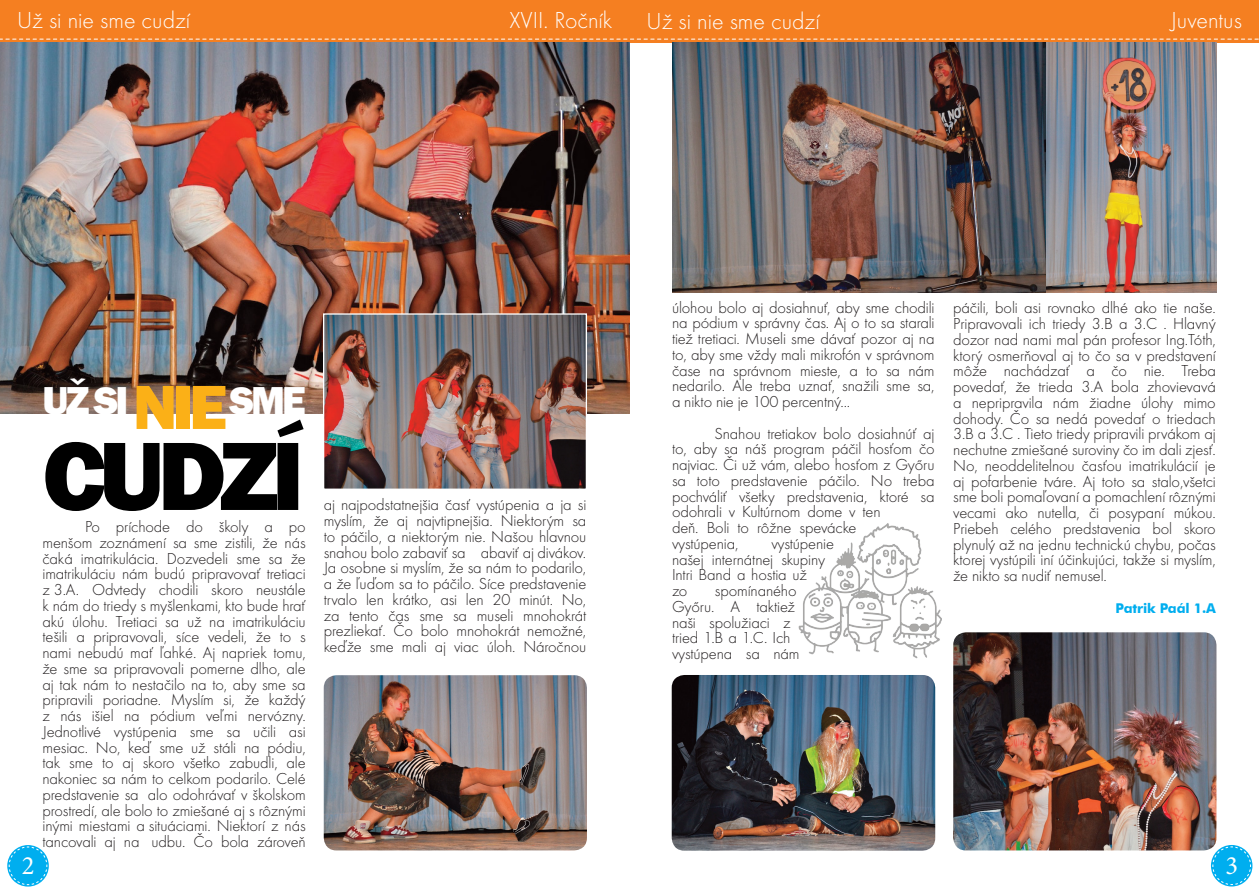
<style>
.page{position:relative;width:1259px;height:893px;background:#fff}
.page>*{position:absolute;margin:0;border:0;box-sizing:border-box;transform-origin:0 0}
.t1{font:800 100.5px "Franklin Gothic";letter-spacing:-.07em;color:#000}
.t2{font:800 40.05px "Franklin Gothic";letter-spacing:-.07em;color:#fff}
.t3{font:26.4px "Minion Pro";color:#fff}
.Paragraph_Style_1{font:24px "Futura TOT Ligh";color:#fff}
.Text_Style{font:16.5px/15.8px "Futura TOT Ligh";letter-spacing:-.01em;color:#231f20;text-align:justify}
.Text_Style-2{font:700 13.5px "Futura BT";letter-spacing:-.01em;color:#00aeef}
.s1{font-size:64.5px;color:#fbb017}
</style>
<div class="page">
<div style="left:0;top:0;width:1259px;height:43px;background:#f57f21"></div>
<svg style="left:7px;top:845px;width:42px;height:42px"></svg>
<svg style="left:9px;top:846px;width:38px;height:39px"></svg>
<svg style="left:1211px;top:845px;width:41px;height:41px"></svg>
<svg style="left:1212px;top:846px;width:39px;height:39px;background:#2bbbf1"></svg>
<svg style="left:0;top:39px;width:1259px;height:1px"></svg>
<img style="left:0;top:43px;width:629px;height:370px">
<img style="left:324px;top:675px;width:263px;height:175px">
<img style="left:672px;top:43px;width:544px;height:249px">
<img style="left:672px;top:675px;width:263px;height:176px">
<img style="left:325px;top:315px;width:260px;height:173px">
<div style="left:323px;top:313px;width:264px;height:177px;border:1px solid #fff"></div>
<img style="left:798px;top:523px;width:143px;height:136px">
<img style="left:953px;top:632px;width:263px;height:218px">
<p class="Paragraph_Style_1" style="left:17px;top:7px;width:175px">Už si nie sme cudzí</p>
<p class="Paragraph_Style_1" style="left:646px;top:8px;width:175px">Už si nie sme cudzí</p>
<h3 class="Paragraph_Style_1" style="left:509px;top:7px;width:104px">XVII. Ročník</h3>
<h3 class="Paragraph_Style_1" style="left:1170px;top:7px;width:73px">Juventus</h3>
<p class="t2" style="left:43px;top:375px;width:265px">UŽ SI <span class="s1">NIE</span>SME</p>
<p class="t1" style="left:43px;top:411px;width:263px">CUDZÍ</p>
<p class="Text_Style" style="left:43px;top:519px;width:265px;text-indent:43px">Po príchode do školy a po menšom zoznámení sa sme zistili, že nás čaká imatrikulácia. Dozvedeli sme sa že imatrikuláciu nám budú pripravovať tretiaci z 3.A. Odvtedy chodili skoro neustále k nám do triedy s myšlenkami, kto bude hrať akú úlohu. Tretiaci sa už na imatrikuláciu tešili a pripravovali, síce vedeli, že to s nami nebudú mať ľahké. Aj napriek tomu, že sme sa pripravovali pomerne dlho, ale aj tak nám to nestačilo na to, aby sme sa pripravili poriadne. Myslím si, že každý z nás išiel na pódium veľmi nervózny.<br>Jednotlivé vystúpenia sme sa učili asi mesiac. No, keď sme už stáli na pódiu, tak sme to aj skoro všetko zabudli, ale nakoniec sa nám to celkom podarilo. Celé predstavenie sa alo odohrávať v školskom prostredí, ale bolo to zmiešané aj s rôznými inými miestami a situáciami. Niektorí z nás tancovali aj na udbu. Čo bola zároveň</p>
<p class="Text_Style" style="left:324px;top:497px;width:264px">aj najpodstatnejšia časť vystúpenia a ja si myslím, že aj najvtipnejšia. Niektorým sa to páčilo, a niektorým nie. Našou hlavnou snahou bolo zabaviť sa abaviť aj divákov.<br>Ja osobne si myslím, že sa nám to podarilo, a že ľuďom sa to páčilo. Síce predstavenie trvalo len krátko, asi len 20 minút. No, za tento čas sme sa museli mnohokrát prezliekať. Čo bolo mnohokrát nemožné, keďže sme mali aj viac úloh. Náročnou</p>
<p class="Text_Style" style="left:672px;top:299px;width:264px">úlohou bolo aj dosiahnuť, aby sme chodili na pódium v správny čas. Aj o to sa starali tiež tretiaci. Museli sme dávať pozor aj na to, aby sme vždy mali mikrofón v správnom čase na správnom mieste, a to sa nám nedarilo. Ale treba uznať, snažili sme sa, a nikto nie je 100 percentný...</p>
<p class="Text_Style" style="left:672px;top:425px;width:264px;text-align:left;text-indent:43px">Snahou tretiakov bolo dosiahnúť aj to, aby sa náš program páčil hosťom čo najviac. Či už vám, alebo hosťom z Győru sa toto predstavenie páčilo. No treba pochváliť všetky predstavenia, ktoré sa odohrali v Kultúrnom dome v ten<br>deň. Boli to rôžne spevácke<br>vystúpenia,</p>
<p class="Text_Style" style="left:672px;top:536px;width:163px;text-align:left;text-indent:99px">vystúpenie našej internátnej skupiny<br>Intri Band a hostia už<br>zo</p>
<p class="Text_Style" style="left:672px;top:583px;width:129px;text-align:left;text-indent:43px">spomínaného<br>Győru. A taktiež naši spolužiaci z tried 1.B a 1.C. Ich vystúpena sa nám</p>
<p class="Text_Style" style="left:953px;top:300px;width:264px">páčili, boli asi rovnako dlhé ako tie naše.<br>Pripravovali ich triedy 3.B a 3.C . Hlavný dozor nad nami mal pán profesor Ing.Tóth, ktorý osmerňoval aj to čo sa v predstavení môže nachádzať a čo nie. Treba povedať, že trieda 3.A bola zhovievavá a nepripravila nám žiadne úlohy mimo dohody. Čo sa nedá povedať o triedach 3.B a 3.C . Tieto triedy pripravili prvákom aj nechutne zmiešané suroviny čo im dali zjesť.<br>No, neoddelitelnou časťou imatrikulácií je aj pofarbenie tváre. Aj toto sa stalo,všetci sme boli pomaľovaní a pomachlení rôznými vecami ako nutella, či posypaní múkou.<br>Priebeh celého predstavenia bol skoro plynulý až na jednu technickú chybu, počas ktorej vystúpili iní účinkujúci, takže si myslím, že nikto sa nudiť nemusel.</p>
<p class="Text_Style-2" style="left:1115px;top:599px;width:102px">Patrik Paál 1.A</p>
<p class="t3" style="left:22px;top:848px;width:14px">2</p>
<p class="t3" style="left:1225px;top:848px;width:14px">3</p>
</div>
